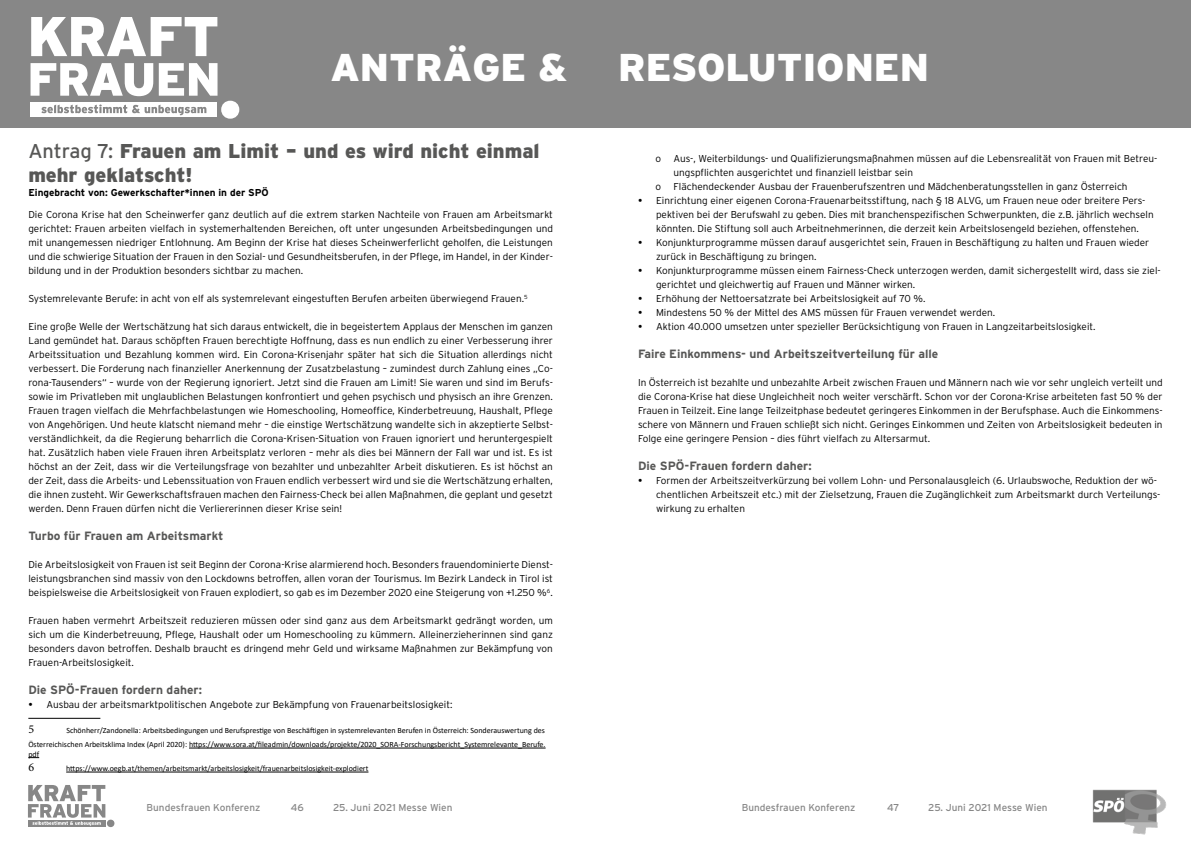
<style>
.page{position:relative;width:1191px;height:842px;background:#fff}
.page>*{position:absolute;margin:0;border:0;box-sizing:border-box;transform-origin:0 0}
.t1{font:900 38.7px "Interstate";color:#fff}
.t2{font:900 20px/24px "Interstate";color:#575756}
.t3{font:700 12px "Interstate";color:#575756}
.t4{font:12px "Minion Pro";color:#000}
.t5{font:300 10px/14px "Interstate";color:#000;text-align:justify}
.t6{font:10px "Interstate";color:#878787}
.t7{font:700 10px "Interstate";color:#000}
.t8{font:8px/14.4px "Calibri";color:#000;text-align:right}
.s1{font-weight:400}
</style>
<div class="page">
<div style="left:0;top:0;width:1191px;height:128px;background:#878787"></div>
<svg style="left:28px;top:785px;width:77px;height:41px"></svg>
<div style="left:107px;top:820px;width:7px;height:7px;background:#878787;border-radius:50%"></div>
<svg style="left:31px;top:17px;width:186px;height:39px"></svg>
<svg style="left:31px;top:63px;width:122px;height:33px"></svg>
<svg style="left:159px;top:63px;width:58px;height:33px"></svg>
<div style="left:31px;top:102px;width:186px;height:15px;background:#fff"></div>
<svg style="left:42px;top:105px;width:164px;height:10px"></svg>
<div style="left:221px;top:101px;width:18px;height:18px;background:#fff;border-radius:50%"></div>
<img style="left:1092px;top:789px;width:74px;height:46px">
<hr style="left:28px;top:718px;width:72px;height:1px;background:#000">
<hr style="left:189px;top:748px;width:356px;height:1px;background:#000">
<hr style="left:66px;top:772px;width:302px;height:1px;background:#000">
<h1 class="t1" style="left:330px;top:45px;width:238px">ANTRÄGE &amp;</h1>
<h1 class="t1" style="left:618px;top:45px;width:312px">RESOLUTIONEN</h1>
<h2 class="t2" style="left:28px;top:138px;width:513px"><span class="s1">Antrag 7:</span> Frauen am Limit – und es wird nicht einmal mehr geklatscht!</h2>
<p class="t7" style="left:28px;top:187px;width:242px">Eingebracht von: Gewerkschafter*innen in der SPÖ</p>
<p class="t5" style="left:28px;top:207px;width:526px">Die Corona Krise hat den Scheinwerfer ganz deutlich auf die extrem starken Nachteile von Frauen am Arbeitsmarkt gerichtet: Frauen arbeiten vielfach in systemerhaltenden Bereichen, oft unter ungesunden Arbeitsbedingungen und mit unangemessen niedriger Entlohnung. Am Beginn der Krise hat dieses Scheinwerferlicht geholfen, die Leistungen und die schwierige Situation der Frauen in den Sozial- und Gesundheitsberufen, in der Pflege, im Handel, in der Kinder&shy;bildung und in der Produktion besonders sichtbar zu machen.</p>
<p class="t5" style="left:28px;top:291px;width:501px">Systemrelevante Berufe: in acht von elf als systemrelevant eingestuften Berufen arbeiten überwiegend Frauen.<sup>5</sup></p>
<p class="t5" style="left:28px;top:319px;width:526px">Eine große Welle der Wertschätzung hat sich daraus entwickelt, die in begeistertem Applaus der Menschen im ganzen Land gemündet hat. Daraus schöpften Frauen berechtigte Hoffnung, dass es nun endlich zu einer Verbesserung ihrer Arbeitssituation und Bezahlung kommen wird. Ein Corona-Krisenjahr später hat sich die Situation allerdings nicht verbessert. Die Forderung nach finanzieller Anerkennung der Zusatzbelastung – zumindest durch Zahlung eines „Co&shy;rona-Tausenders“ – wurde von der Regierung ignoriert. Jetzt sind die Frauen am Limit! Sie waren und sind im Berufs&shy;sowie im Privatleben mit unglaublichen Belastungen konfrontiert und gehen psychisch und physisch an ihre Grenzen.<br>Frauen tragen vielfach die Mehrfachbelastungen wie Homeschooling, Homeoffice, Kinderbetreuung, Haushalt, Pflege von Angehörigen. Und heute klatscht niemand mehr – die einstige Wertschätzung wandelte sich in akzeptierte Selbst&shy;verständlichkeit, da die Regierung beharrlich die Corona-Krisen-Situation von Frauen ignoriert und heruntergespielt hat. Zusätzlich haben viele Frauen ihren Arbeitsplatz verloren – mehr als dies bei Männern der Fall war und ist. Es ist höchst an der Zeit, dass wir die Verteilungsfrage von bezahlter und unbezahlter Arbeit diskutieren. Es ist höchst an der Zeit, dass die Arbeits- und Lebenssituation von Frauen endlich verbessert wird und sie die Wertschätzung erhalten, die ihnen zusteht. Wir Gewerkschaftsfrauen machen den Fairness-Check bei allen Maßnahmen, die geplant und gesetzt werden. Denn Frauen dürfen nicht die Verliererinnen dieser Krise sein!</p>
<p class="t3" style="left:28px;top:529px;width:197px">Turbo für Frauen am Arbeitsmarkt</p>
<p class="t5" style="left:28px;top:557px;width:526px">Die Arbeitslosigkeit von Frauen ist seit Beginn der Corona-Krise alarmierend hoch. Besonders frauendominierte Dienst&shy;leistungsbranchen sind massiv von den Lockdowns betroffen, allen voran der Tourismus. Im Bezirk Landeck in Tirol ist beispielsweise die Arbeitslosigkeit von Frauen explodiert, so gab es im Dezember 2020 eine Steigerung von +1.250 %<sup>6</sup>.</p>
<p class="t5" style="left:28px;top:613px;width:526px">Frauen haben vermehrt Arbeitszeit reduzieren müssen oder sind ganz aus dem Arbeitsmarkt gedrängt worden, um sich um die Kinderbetreuung, Pflege, Haushalt oder um Homeschooling zu kümmern. Alleinerzieherinnen sind ganz besonders davon betroffen. Deshalb braucht es dringend mehr Geld und wirksame Maßnahmen zur Bekämpfung von Frauen-Arbeitslosigkeit.</p>
<p class="t3" style="left:28px;top:683px;width:175px">Die SPÖ-Frauen fordern daher:</p>
<p class="t5" style="left:28px;top:697px;width:425px"><span class="s1">•</span> Ausbau der arbeitsmarktpolitischen Angebote zur Bekämpfung von Frauenarbeitslosigkeit:</p>
<p class="t4" style="left:28px;top:721px;width:7px">5</p>
<p class="t8" style="left:28px;top:723px;width:519px">Schönherr/Zandonella: Arbeitsbedingungen und Berufsprestige von Beschäftigen in systemrelevanten Berufen in Österreich: Sonderauswertung des<br>Österreichischen Arbeitsklima Index (April 2020): https://www.sora.at/fileadmin/downloads/projekte/2020_SORA-Forschungsbericht_Systemrelevante_Berufe.</p>
<p class="t8" style="left:28px;top:747px;width:12px">pdf</p>
<p class="t4" style="left:28px;top:759px;width:7px">6</p>
<p class="t8" style="left:66px;top:761px;width:304px">https://www.oegb.at/themen/arbeitsmarkt/arbeitslosigkeit/frauenarbeitslosigkeit-explodiert</p>
<p class="t5" style="left:655px;top:151px;width:503px">o Aus-, Weiterbildungs- und Qualifizierungsmaßnahmen müssen auf die Lebensrealität von Frauen mit Betreu-</p>
<p class="t5" style="left:673px;top:165px;width:241px">ungspflichten ausgerichtet und finanziell leistbar sein</p>
<p class="t5" style="left:655px;top:179px;width:473px">o Flächendeckender Ausbau der Frauenberufszentren und Mädchenberatungsstellen in ganz Österreich</p>
<p class="t5" style="left:656px;top:193px;width:499px;text-align:left;text-indent:-18px"><span class="s1">•</span> Einrichtung einer eigenen Corona-Frauenarbeitsstiftung, nach § 18 ALVG, um Frauen neue oder breitere Pers&shy;pektiven bei der Berufswahl zu geben. Dies mit branchenspezifischen Schwerpunkten, die z.B. jährlich wechseln könnten. Die Stiftung soll auch Arbeitnehmerinnen, die derzeit kein Arbeitslosengeld beziehen, offenstehen.</p>
<p class="t5" style="left:656px;top:235px;width:495px;text-indent:-18px"><span class="s1">•</span> Konjunkturprogramme müssen darauf ausgerichtet sein, Frauen in Beschäftigung zu halten und Frauen wieder zurück in Beschäftigung zu bringen.</p>
<p class="t5" style="left:656px;top:263px;width:506px;text-indent:-18px"><span class="s1">•</span> Konjunkturprogramme müssen einem Fairness-Check unterzogen werden, damit sichergestellt wird, dass sie ziel&shy;gerichtet und gleichwertig auf Frauen und Männer wirken.</p>
<p class="t5" style="left:638px;top:291px;width:289px"><span class="s1">•</span> Erhöhung der Nettoersatzrate bei Arbeitslosigkeit auf 70 %.</p>
<p class="t5" style="left:638px;top:305px;width:359px"><span class="s1">•</span> Mindestens 50 % der Mittel des AMS müssen für Frauen verwendet werden.</p>
<p class="t5" style="left:638px;top:319px;width:459px"><span class="s1">•</span> Aktion 40.000 umsetzen unter spezieller Berücksichtigung von Frauen in Langzeitarbeitslosigkeit.</p>
<p class="t3" style="left:638px;top:347px;width:302px">Faire Einkommens- und Arbeitszeitverteilung für alle</p>
<p class="t5" style="left:638px;top:375px;width:526px">In Österreich ist bezahlte und unbezahlte Arbeit zwischen Frauen und Männern nach wie vor sehr ungleich verteilt und die Corona-Krise hat diese Ungleichheit noch weiter verschärft. Schon vor der Corona-Krise arbeiteten fast 50 % der Frauen in Teilzeit. Eine lange Teilzeitphase bedeutet geringeres Einkommen in der Berufsphase. Auch die Einkommens&shy;schere von Männern und Frauen schließt sich nicht. Geringes Einkommen und Zeiten von Arbeitslosigkeit bedeuten in Folge eine geringere Pension – dies führt vielfach zu Altersarmut.</p>
<p class="t3" style="left:638px;top:459px;width:175px">Die SPÖ-Frauen fordern daher:</p>
<p class="t5" style="left:656px;top:473px;width:506px;text-align:left;text-indent:-18px"><span class="s1">•</span> Formen der Arbeitszeitverkürzung bei vollem Lohn- und Personalausgleich (6. Urlaubswoche, Reduktion der wö&shy;chentlichen Arbeitszeit etc.) mit der Zielsetzung, Frauen die Zugänglichkeit zum Arbeitsmarkt durch Verteilungs&shy;wirkung zu erhalten</p>
<p class="t6" style="left:147px;top:801px;width:115px">Bundesfrauen Konferenz</p>
<p class="t6" style="left:291px;top:801px;width:15px">46</p>
<p class="t6" style="left:333px;top:801px;width:121px">25. Juni 2021 Messe Wien</p>
<p class="t6" style="left:741px;top:801px;width:115px">Bundesfrauen Konferenz</p>
<p class="t6" style="left:887px;top:801px;width:14px">47</p>
<p class="t6" style="left:928px;top:801px;width:121px">25. Juni 2021 Messe Wien</p>
</div>
